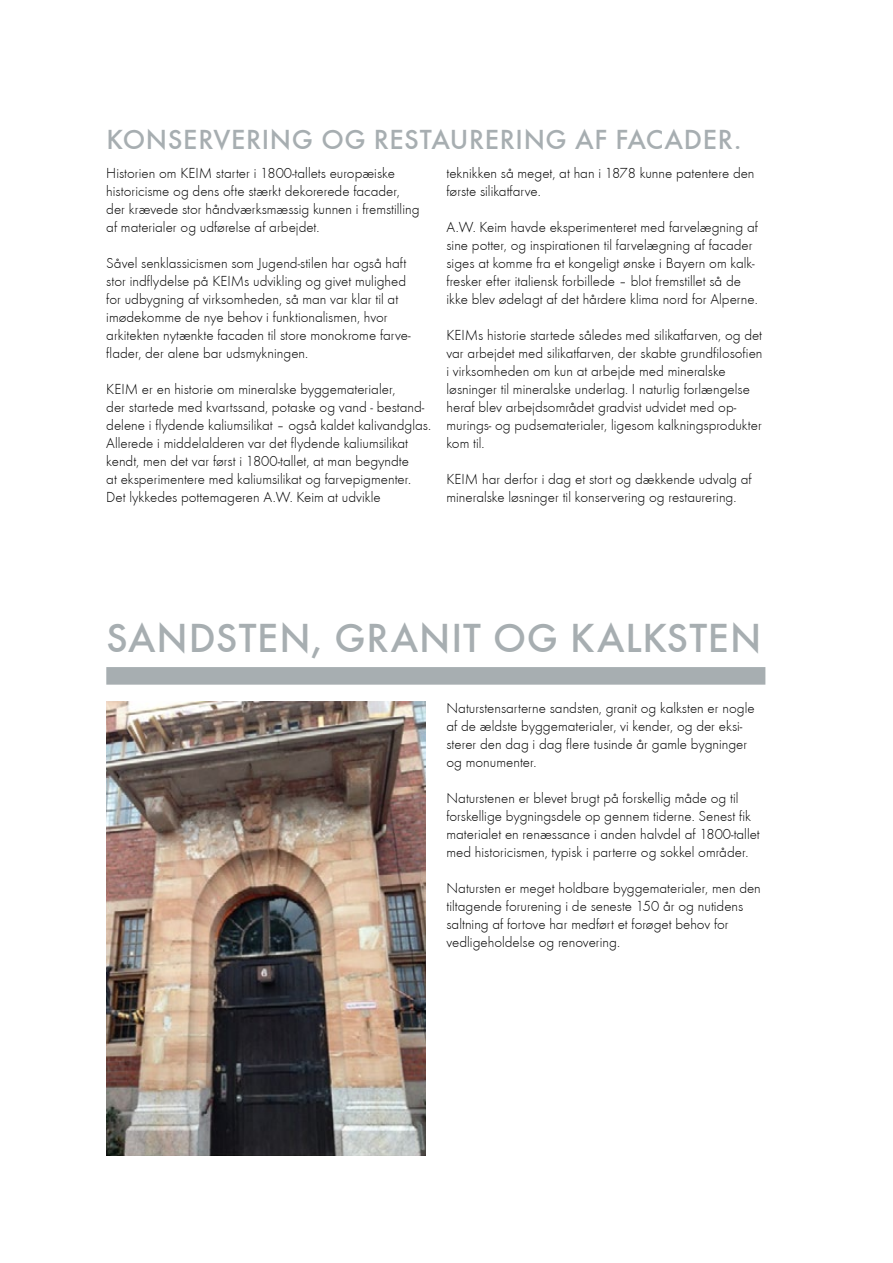
<style>
.page{position:relative;width:893px;height:1263px;background:#fff}
.page>*{position:absolute;margin:0;border:0;box-sizing:border-box;transform-origin:0 0}
.t1{font:41.85px "Futura T Medium";letter-spacing:.02em;color:#a7aeb1}
.t2{font:28.5px "Futura T Medium";letter-spacing:.02em;color:#a7aeb1}
.t3{font:15px/18px "Futura T Light";color:#000}
</style>
<div class="page">
<img style="left:106px;top:702px;width:319px;height:454px">
<div style="left:106px;top:667px;width:659px;height:18px;background:#a7aeb1"></div>
<h2 class="t2" style="left:107px;top:122px;width:636px">KONSERVERING OG RESTAURERING AF FACADER.</h2>
<p class="t3" style="left:446px;top:164px;width:310px">teknikken så meget, at han i 1878 kunne patentere den første silikatfarve.</p>
<p class="t3" style="left:446px;top:218px;width:313px">A.W. Keim havde eksperimenteret med farvelægning af sine potter, og inspirationen til farvelægning af facader siges at komme fra et kongeligt ønske i Bayern om kalk&shy;fresker efter italiensk forbillede – blot fremstillet så de ikke blev ødelagt af det hårdere klima nord for Alperne.</p>
<p class="t3" style="left:446px;top:326px;width:318px">KEIMs historie startede således med silikatfarven, og det var arbejdet med silikatfarven, der skabte grundfilosofien i virksomheden om kun at arbejde med mineralske løsninger til mineralske underlag. I naturlig forlængelse heraf blev arbejdsområdet gradvist udvidet med op&shy;murings- og pudsematerialer, ligesom kalkningsprodukter kom til.</p>
<p class="t3" style="left:446px;top:470px;width:307px">KEIM har derfor i dag et stort og dækkende udvalg af mineralske løsninger til konservering og restaurering.</p>
<p class="t3" style="left:106px;top:164px;width:315px">Historien om KEIM starter i 1800-tallets europæiske historicisme og dens ofte stærkt dekorerede facader, der krævede stor håndværksmæssig kunnen i fremstilling af materialer og udførelse af arbejdet.</p>
<p class="t3" style="left:106px;top:254px;width:306px">Såvel senklassicismen som Jugend-stilen har også haft stor indflydelse på KEIMs udvikling og givet mulighed for udbygning af virksomheden, så man var klar til at imødekomme de nye behov i funktionalismen, hvor arkitekten nytænkte facaden til store monokrome farve&shy;flader, der alene bar udsmykningen.</p>
<p class="t3" style="left:106px;top:380px;width:326px">KEIM er en historie om mineralske byggematerialer,<br>der startede med kvartssand, potaske og vand - bestand&shy;delene i flydende kaliumsilikat – også kaldet kalivandglas.<br>Allerede i middelalderen var det flydende kaliumsilikat kendt, men det var først i 1800-tallet, at man begyndte<br>at eksperimentere med kaliumsilikat og farvepigmenter.<br>Det lykkedes pottemageren A.W. Keim at udvikle</p>
<h1 class="t1" style="left:106px;top:614px;width:656px">SANDSTEN, GRANIT OG KALKSTEN</h1>
<p class="t3" style="left:446px;top:699px;width:310px">Naturstensarterne sandsten, granit og kalksten er nogle af de ældste byggematerialer, vi kender, og der eksi&shy;sterer den dag i dag flere tusinde år gamle bygninger og monumenter.</p>
<p class="t3" style="left:446px;top:789px;width:315px">Naturstenen er blevet brugt på forskellig måde og til forskellige bygningsdele op gennem tiderne. Senest fik materialet en renæssance i anden halvdel af 1800-tallet med historicismen, typisk i parterre og sokkel områder.</p>
<p class="t3" style="left:446px;top:879px;width:316px">Natursten er meget holdbare byggematerialer, men den tiltagende forurening i de seneste 150 år og nutidens saltning af fortove har medført et forøget behov for vedligeholdelse og renovering.</p>
</div>
